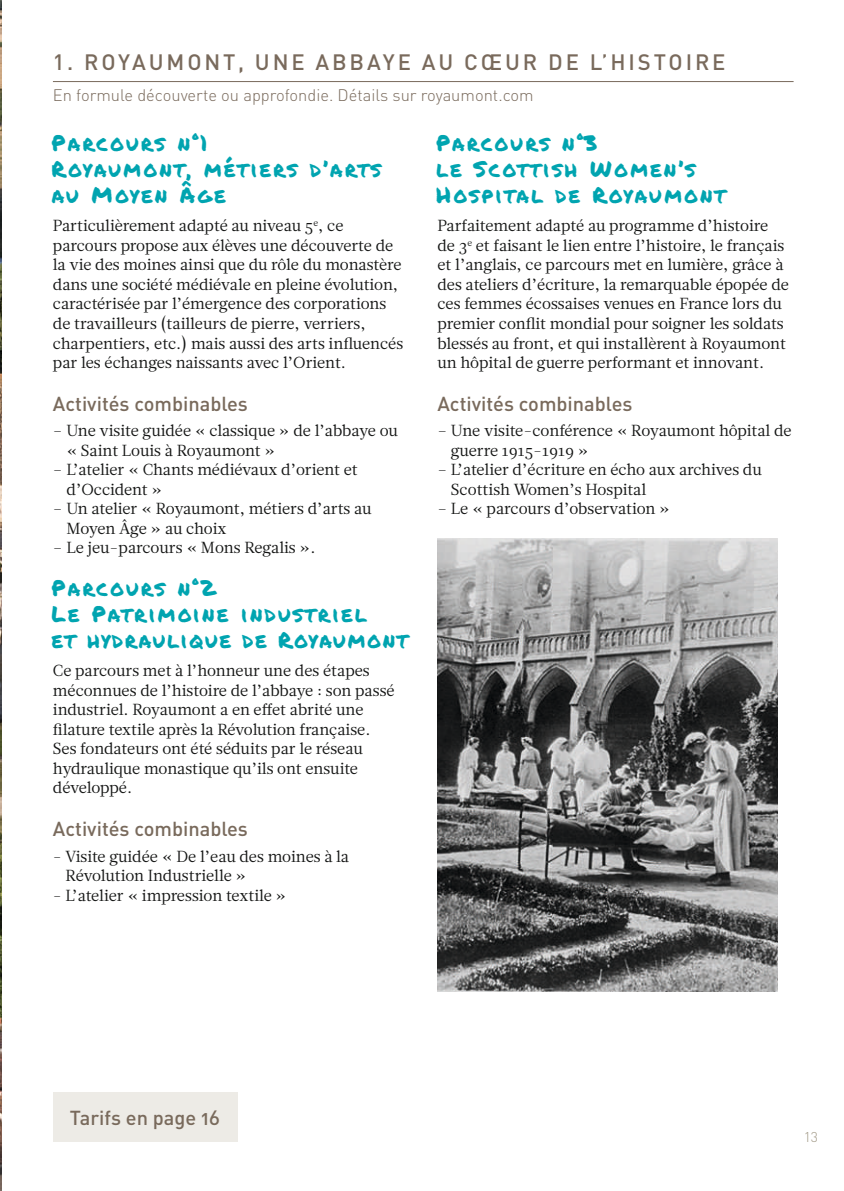
<style>
.page{position:relative;width:844px;height:1191px;background:#fff}
.page>*{position:absolute;margin:0;border:0;box-sizing:border-box;transform-origin:0 0}
.t1{font:italic 22px/26px "Permanent Marker";letter-spacing:.1em;color:#00a4b0}
.t2{font:500 22px "DIN Pro";letter-spacing:.13em;color:#796a5c}
.t3{font:500 20px "DIN Pro";color:#796a5c}
.t4{font:300 16.4px "DIN Pro";color:#796a5c}
.t5{font:16px/19.6px "Glosa";letter-spacing:-.01em;color:#131413}
.t6{font:300 14px "DIN Pro";color:#a29987}
</style>
<div class="page">
<img style="left:0;top:3px;width:2px;height:1187px">
<img style="left:437px;top:538px;width:340px;height:453px">
<hr style="left:53px;top:81px;width:740px;height:1px;background:#796a5c">
<div style="left:53px;top:1092px;width:184px;height:49px;background:#edebe6"></div>
<h1 class="t2" style="left:53px;top:47px;width:673px">1. ROYAUMONT, UNE ABBAYE AU CŒUR DE L’HISTOIRE</h1>
<p class="t4" style="left:53px;top:83px;width:482px">En formule découverte ou approfondie. Détails sur royaumont.com</p>
<h1 class="t1" style="left:53px;top:130px;width:331px">Parcours n°1<br>Royaumont, mét iers d’arts au Moyen Âge</h1>
<p class="t5" style="left:53px;top:216px;width:351px">Particulièrement adapté au niveau 5<sup>e</sup>, ce parcours propose aux élèves une découverte de la vie des moines ainsi que du rôle du monastère dans une société médiévale en pleine évolution, caractérisée par l’émergence des corporations de travailleurs (tailleurs de pierre, verriers, charpentiers, etc.) mais aussi des arts influencés par les échanges naissants avec l’Orient.</p>
<p class="t3" style="left:53px;top:390px;width:196px">Activités combinables</p>
<p class="t5" style="left:66px;top:421px;width:333px;text-indent:-13px">– Une visite guidée « classique » de l’abbaye ou « Saint Louis à Royaumont »</p>
<p class="t5" style="left:66px;top:460px;width:293px;text-indent:-13px">– L’atelier « Chants médiévaux d’orient et d’Occident »</p>
<p class="t5" style="left:66px;top:499px;width:306px;text-indent:-13px">– Un atelier « Royaumont, métiers d’arts au<br>Moyen Âge » au choix</p>
<p class="t5" style="left:53px;top:538px;width:264px">– Le jeu-parcours « Mons Regalis ».</p>
<h1 class="t1" style="left:53px;top:574px;width:357px">Parcours n°2<br>Le Patrimoine industriel<br>et hydraulique de Royaumont</h1>
<p class="t5" style="left:53px;top:661px;width:343px">Ce parcours met à l’honneur une des étapes méconnues de l’histoire de l’abbaye : son passé industriel. Royaumont a en effet abrité une filature textile après la Révolution française.<br>Ses fondateurs ont été séduits par le réseau hydraulique monastique qu’ils ont ensuite développé.</p>
<p class="t3" style="left:53px;top:815px;width:196px">Activités combinables</p>
<p class="t5" style="left:66px;top:846px;width:285px;text-indent:-13px">- Visite guidée « De l’eau des moines à la<br>Révolution Industrielle »</p>
<p class="t5" style="left:53px;top:885px;width:235px">- L’atelier « impression textile »</p>
<h1 class="t1" style="left:437px;top:130px;width:290px">Parcours n°3<br>le Scott ish Women’s<br>Hospital de Royaumont</h1>
<p class="t5" style="left:437px;top:216px;width:353px">Parfaitement adapté au programme d’histoire de 3<sup>e</sup> et faisant le lien entre l’histoire, le français et l’anglais, ce parcours met en lumière, grâce à des ateliers d’écriture, la remarquable épopée de ces femmes écossaises venues en France lors du premier conflit mondial pour soigner les soldats blessés au front, et qui installèrent à Royaumont un hôpital de guerre performant et innovant.</p>
<p class="t3" style="left:437px;top:390px;width:196px">Activités combinables</p>
<p class="t5" style="left:450px;top:421px;width:342px;text-indent:-13px">– Une visite-conférence « Royaumont hôpital de guerre 1915-1919 »</p>
<p class="t5" style="left:450px;top:460px;width:312px;text-indent:-13px">– L’atelier d’écriture en écho aux archives du<br>Scottish Women’s Hospital</p>
<p class="t5" style="left:437px;top:499px;width:234px">– Le « parcours d’observation »</p>
<p class="t3" style="left:70px;top:1104px;width:151px">Tarifs en page 16</p>
<p class="t6" style="left:803px;top:1127px;width:16px">13</p>
</div>
